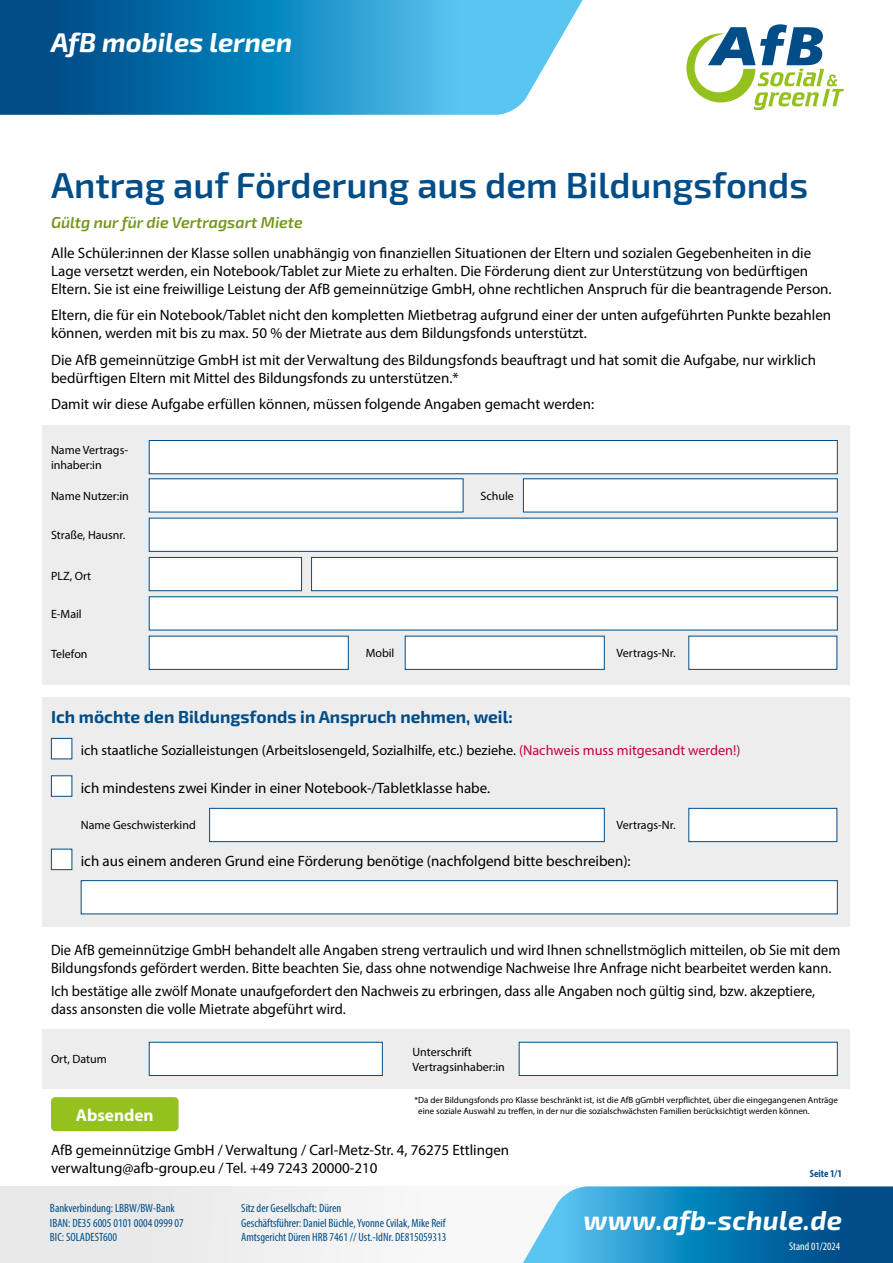
<style>
.page{position:relative;width:893px;height:1263px;background:#fff}
.page>*{position:absolute;margin:0;border:0;box-sizing:border-box;transform-origin:0 0}
.t1{font:600 36px "Exo 2";color:#004d88}
.t2{font:italic 700 27px "Exo 2";color:#fff}
.t3{font:700 17.25px "Exo 2";color:#004d88}
.t4{font:700 17.25px "Myriad Pro";color:#fff}
.t5{font:italic 600 15.75px "Exo 2";color:#749719}
.t6{font:15px/18px "Myriad Pro";color:#000}
.t7{font:15px/18px "Myriad Pro";color:#000;scale:.96 1}
.t8{font:14.25px "Myriad Pro";color:#000}
.t9{font:condensed 12px/14.4px "Myriad Pro";color:#004d88}
.t10{font:12px/14.4px "Myriad Pro";color:#000}
.t11{font:condensed 11.25px "Myriad Pro";color:#fff}
.t12{font:700 condensed 10.5px "Myriad Pro";color:#004d88}
.t13{font:9px/10.8px "Myriad Pro";color:#000}
.s1{color:#c20344}
</style>
<div class="page">
<div style="left:0;top:1186px;width:893px;height:77px;background:#efefef"></div>
<svg style="left:0;top:0;width:583px;height:115px;background:#2d90c2"></svg>
<svg style="left:686px;top:24px;width:158px;height:86px"></svg>
<svg style="left:523px;top:1186px;width:370px;height:77px;background:#2586ba"></svg>
<div style="left:43px;top:425px;width:807px;height:260px;background:#ededed"></div>
<div style="left:149px;top:440px;width:689px;height:34px;background:#fff;border:1px solid #004d88"></div>
<div style="left:149px;top:478px;width:314px;height:34px;background:#fff"></div>
<div style="left:311px;top:557px;width:527px;height:34px;background:#fff;border:1px solid #004d88"></div>
<div style="left:149px;top:557px;width:153px;height:34px;background:#fff;border:1px solid #004d88"></div>
<div style="left:149px;top:518px;width:689px;height:34px;background:#fff;border:1px solid #004d88"></div>
<div style="left:149px;top:596px;width:689px;height:34px;background:#fff"></div>
<div style="left:405px;top:636px;width:200px;height:34px;background:#fff;border:1px solid #004d88"></div>
<div style="left:688px;top:636px;width:149px;height:34px;background:#fff;border:1px solid #004d88"></div>
<div style="left:149px;top:636px;width:200px;height:34px;background:#fff;border:1px solid #004d88"></div>
<div style="left:523px;top:478px;width:315px;height:34px;background:#fff"></div>
<div style="left:43px;top:697px;width:807px;height:230px;background:#ededed"></div>
<div style="left:51px;top:738px;width:21px;height:21px;background:#fff;border:1px solid #004d88"></div>
<div style="left:51px;top:775px;width:21px;height:22px;background:#fff;border:1px solid #004d88"></div>
<div style="left:209px;top:808px;width:396px;height:34px;background:#fff;border:1px solid #004d88"></div>
<div style="left:688px;top:808px;width:149px;height:34px;background:#fff;border:1px solid #004d88"></div>
<div style="left:51px;top:849px;width:21px;height:21px;background:#fff;border:1px solid #004d88"></div>
<div style="left:81px;top:880px;width:757px;height:34px;background:#fff;border:1px solid #004d88"></div>
<div style="left:43px;top:1029px;width:807px;height:60px;background:#ededed"></div>
<div style="left:149px;top:1042px;width:234px;height:34px;background:#fff;border:1px solid #004d88"></div>
<div style="left:519px;top:1042px;width:319px;height:34px;background:#fff;border:1px solid #004d88"></div>
<div style="left:51px;top:1097px;width:128px;height:34px;background:#95c11f;border-radius:4px"></div>
<h2 class="t2" style="left:51px;top:24px;width:243px">AfB mobiles lernen</h2>
<h1 class="t1" style="left:51px;top:160px;width:759px">Antrag auf Förderung aus dem Bildungsfonds</h1>
<p class="t5" style="left:51px;top:212px;width:253px">Gültg nur für die Vertragsart Miete</p>
<p class="t6" style="left:51px;top:244px;width:782px">Alle Schüler:innen der Klasse sollen unabhängig von finanziellen Situationen der Eltern und sozialen Gegebenheiten in die<br>Lage versetzt werden, ein Notebook/Tablet zur Miete zu erhalten. Die Förderung dient zur Unterstützung von bedürftigen<br>Eltern. Sie ist eine freiwillige Leistung der AfB gemeinnützige GmbH, ohne rechtlichen Anspruch für die beantragende Person.</p>
<p class="t6" style="left:51px;top:306px;width:782px">Eltern, die für ein Notebook/Tablet nicht den kompletten Mietbetrag aufgrund einer der unten aufgeführten Punkte bezahlen können, werden mit bis zu max. 50 % der Mietrate aus dem Bildungsfonds unterstützt.</p>
<p class="t6" style="left:51px;top:351px;width:767px">Die AfB gemeinnützige GmbH ist mit der Verwaltung des Bildungsfonds beauftragt und hat somit die Aufgabe, nur wirklich bedürftigen Eltern mit Mittel des Bildungsfonds zu unterstützen.*</p>
<p class="t6" style="left:51px;top:395px;width:545px">Damit wir diese Aufgabe erfüllen können, müssen folgende Angaben gemacht werden:</p>
<p class="t10" style="left:51px;top:443px;width:79px">Name Vertrags&shy;inhaber:in</p>
<p class="t10" style="left:51px;top:488px;width:79px">Name Nutzer:in</p>
<p class="t10" style="left:480px;top:488px;width:35px">Schule</p>
<p class="t10" style="left:51px;top:528px;width:76px">Straße, Hausnr.</p>
<p class="t10" style="left:51px;top:568px;width:42px">PLZ, Ort</p>
<p class="t10" style="left:51px;top:606px;width:32px">E-Mail</p>
<p class="t10" style="left:51px;top:647px;width:38px">Telefon</p>
<p class="t10" style="left:366px;top:646px;width:30px">Mobil</p>
<p class="t10" style="left:617px;top:646px;width:61px">Vertrags-Nr.</p>
<p class="t3" style="left:51px;top:705px;width:463px">Ich möchte den Bildungsfonds in Anspruch nehmen, weil:</p>
<p class="t8" style="left:81px;top:741px;width:661px">ich staatliche Sozialleistungen (Arbeitslosengeld, Sozialhilfe, etc.) beziehe. <span class="s1">(Nachweis muss mitgesandt werden!)</span></p>
<p class="t6" style="left:81px;top:779px;width:411px">ich mindestens zwei Kinder in einer Notebook-/Tabletklasse habe.</p>
<p class="t10" style="left:81px;top:818px;width:117px">Name Geschwisterkind</p>
<p class="t10" style="left:617px;top:818px;width:61px">Vertrags-Nr.</p>
<p class="t6" style="left:81px;top:852px;width:551px">ich aus einem anderen Grund eine Förderung benötige (nachfolgend bitte beschreiben):</p>
<p class="t7" style="left:51px;top:941px;width:824px">Die AfB gemeinnützige GmbH behandelt alle Angaben streng vertraulich und wird Ihnen schnellstmöglich mitteilen, ob Sie mit dem<br>Bildungsfonds gefördert werden. Bitte beachten Sie, dass ohne notwendige Nachweise Ihre Anfrage nicht bearbeitet werden kann.</p>
<p class="t7" style="left:51px;top:981px;width:797px">Ich bestätige alle zwölf Monate unaufgefordert den Nachweis zu erbringen, dass alle Angaben noch gültig sind, bzw. akzeptiere, dass ansonsten die volle Mietrate abgeführt wird.</p>
<p class="t10" style="left:51px;top:1052px;width:57px">Ort, Datum</p>
<p class="t10" style="left:412px;top:1045px;width:94px">Unterschrift<br>Vertragsinhaber:in</p>
<p class="t4" style="left:76px;top:1103px;width:79px">Absenden</p>
<p class="t6" style="left:51px;top:1141px;width:460px">AfB gemeinnützige GmbH / Verwaltung / Carl-Metz-Str. 4, 76275 Ettlingen verwaltung@afb-group.eu / Tel. +49 7243 20000-210</p>
<p class="t13" style="left:418px;top:1094px;width:421px;text-indent:-4px">*Da der Bildungsfonds pro Klasse beschränkt ist, ist die AfB gGmbH verpflichtet, über die eingegangenen Anträge eine soziale Auswahl zu treffen, in der nur die sozialschwächsten Familien berücksichtigt werden können.</p>
<p class="t12" style="left:810px;top:1167px;width:34px">Seite 1/1</p>
<p class="t9" style="left:50px;top:1201px;width:135px">Bankverbindung: LBBW/BW-Bank<br>IBAN: DE35 6005 0101 0004 0999 07<br>BIC: SOLADEST600</p>
<p class="t9" style="left:241px;top:1201px;width:207px">Sitz der Gesellschaft: Düren<br>Geschäftsführer: Daniel Büchle, Yvonne Cvilak, Mike Reif<br>Amtsgericht Düren HRB 7461 // Ust.-IdNr. DE815059313</p>
<h2 class="t2" style="left:583px;top:1202px;width:260px">www.afb-schule.de</h2>
<p class="t11" style="left:789px;top:1239px;width:52px">Stand 01/2024</p>
</div>
